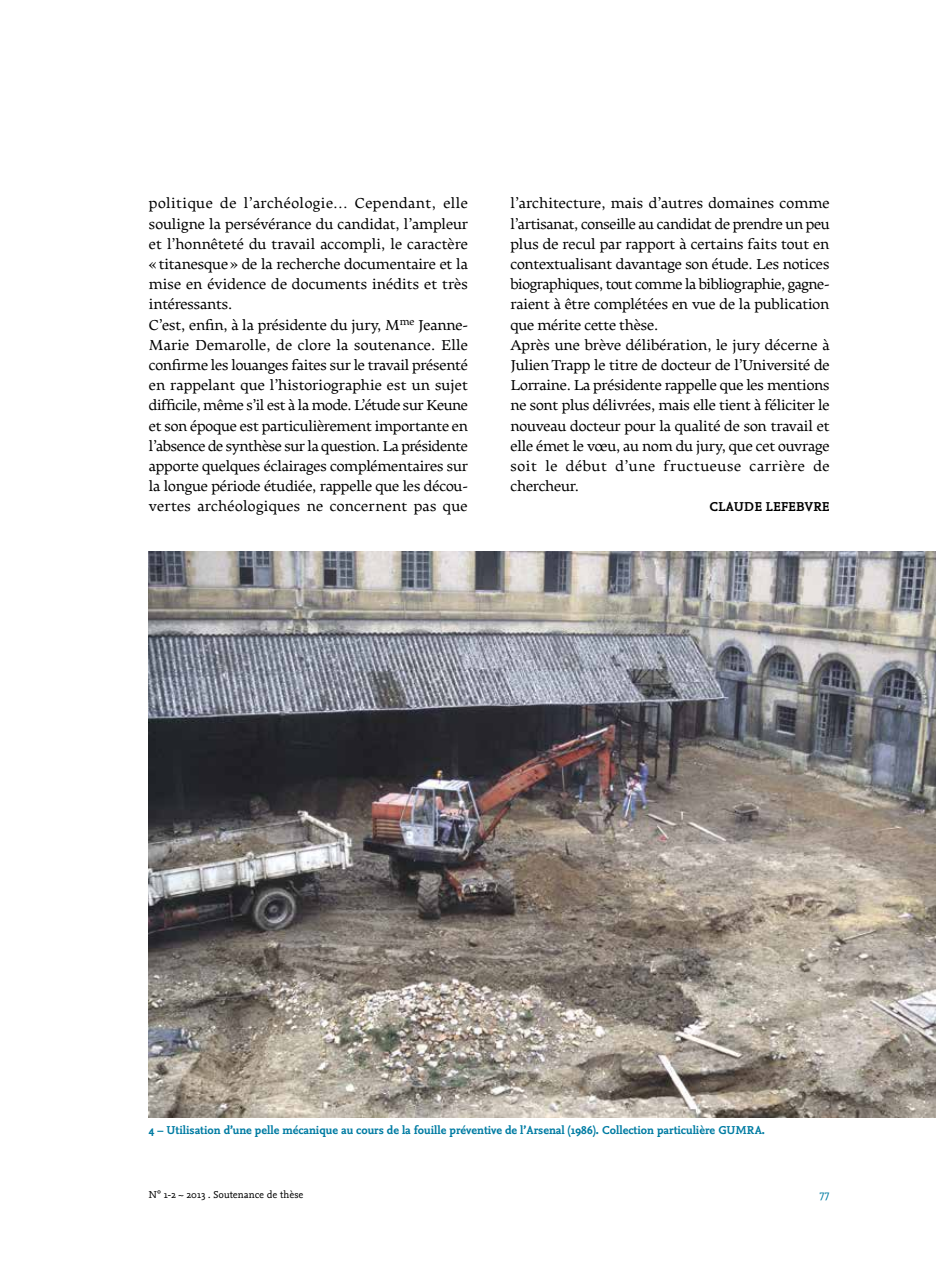
<style>
.page{position:relative;width:936px;height:1276px;background:#fff}
.page>*{position:absolute;margin:0;border:0;box-sizing:border-box;transform-origin:0 0}
.t1{font:15.3px/20.2px "Elmhurst";letter-spacing:-.02em;color:#000}
.t2{font:700 13.5px "Nexus Mix Turk TF";letter-spacing:-.005em;color:#000}
.t3{font:700 12px "Nexus Mix OT";color:#007ca3}
.t4{font:12px "Nexus Mix OT";color:#007ca3}
.t5{font:10.5px "Nexus Mix";color:#000}
</style>
<div class="page">
<img style="left:149px;top:552px;width:786px;height:565px">
<p class="t1" style="left:149px;top:194px;width:321px">politique de l’archéologie… Cependant, elle souligne la persévérance du candidat, l’ampleur et l’honnêteté du travail accompli, le caractère «titanesque» de la recherche documentaire et la mise en évidence de documents inédits et très intéressants.<br>C’est, enfin, à la présidente du jury, M<sup>me</sup> Jeanne-Marie Demarolle, de clore la soutenance. Elle confirme les louanges faites sur le travail présenté en rappelant que l’historiographie est un sujet difficile, même s’il est à la mode. L’étude sur Keune et son époque est particulièrement importante en l’absence de synthèse sur la question. La présidente apporte quelques éclairages complémentaires sur la longue période étudiée, rappelle que les décou&shy;vertes archéologiques ne concernent pas que</p>
<p class="t1" style="left:510px;top:194px;width:321px">l’architecture, mais d’autres domaines comme l’artisanat, conseille au candidat de prendre un peu plus de recul par rapport à certains faits tout en contextualisant davantage son étude. Les notices biographiques, tout comme la bibliographie, gagne&shy;raient à être complétées en vue de la publication que mérite cette thèse.<br>Après une brève délibération, le jury décerne à Julien Trapp le titre de docteur de l’Université de Lorraine. La présidente rappelle que les mentions ne sont plus délivrées, mais elle tient à féliciter le nouveau docteur pour la qualité de son travail et elle émet le vœu, au nom du jury, que cet ouvrage soit le début d’une fructueuse carrière de chercheur.</p>
<p class="t2" style="left:709px;top:496px;width:122px">CLAUDE LEFEBVRE</p>
<p class="t3" style="left:149px;top:1120px;width:617px">4 – Utilisation d’une pelle mécanique au cours de la fouille préventive de l’Arsenal (1986). Collection particulière GUMRA.</p>
<p class="t5" style="left:149px;top:1188px;width:156px">N° 1-2 ~ 2013 . Soutenance de thèse</p>
<p class="t4" style="left:819px;top:1185px;width:11px">77</p>
</div>
